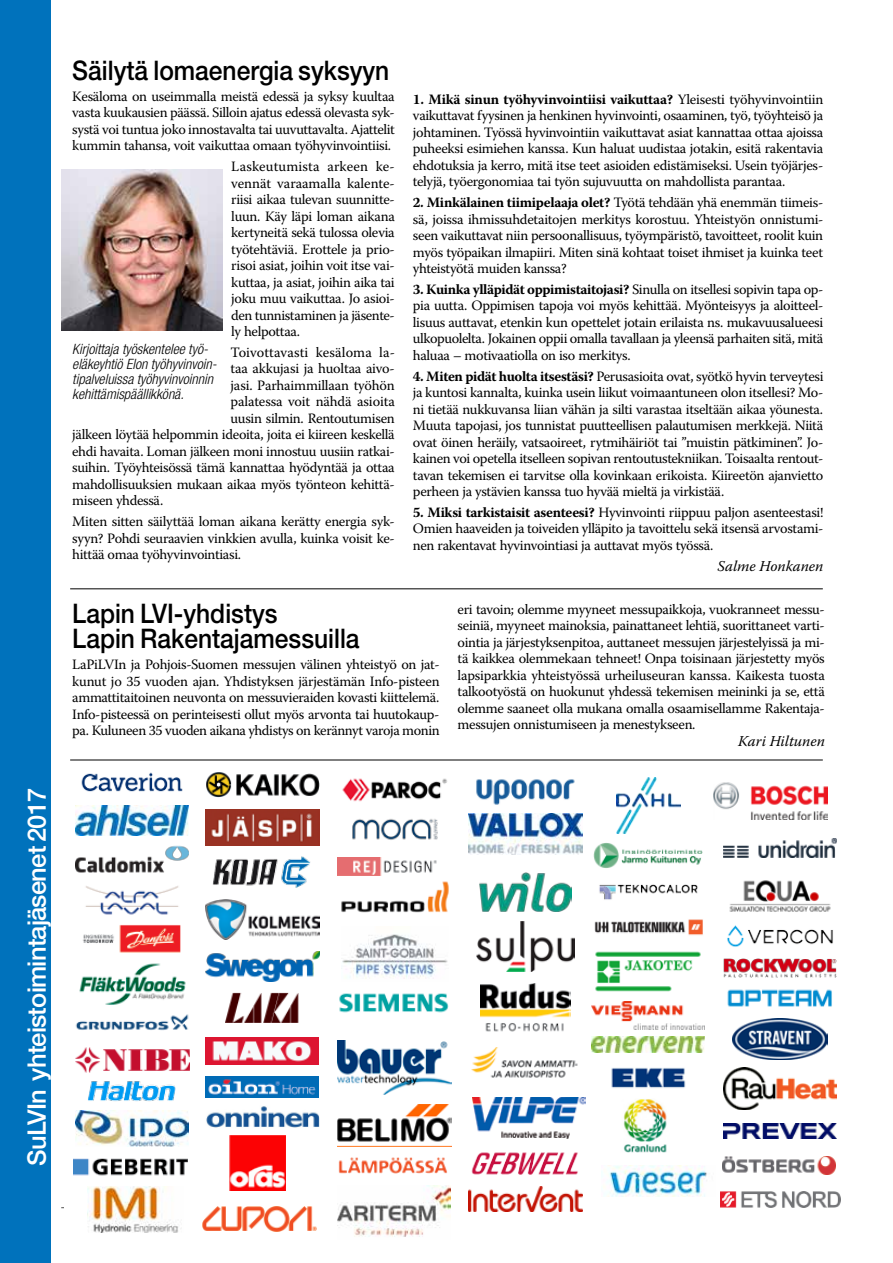
<style>
.page{position:relative;width:893px;height:1263px;background:#fff}
.page>*{position:absolute;margin:0;border:0;box-sizing:border-box;transform-origin:0 0}
.t1{font:500 27px/25.5px "Helvetica Neue LT Std";color:#000;scale:.91 1}
.t2{font:500 25.5px "Helvetica Neue LT Std";letter-spacing:-.03em;color:#fff}
.t3{font:italic 15px "Warnock Pro";color:#000}
.t4{font:14.25px/16.5px "Warnock Pro";letter-spacing:-.025em;color:#000;text-align:justify}
.t5{font:italic 300 condensed 14.25px/15px "Helvetica Neue LT Std";color:#000}
.t6{font:14.25px "Warnock Pro";letter-spacing:.005em;color:#000}
.s1{font-weight:700}
</style>
<div class="page">
<div style="left:0;top:0;width:51px;height:1263px;background:#0072bc"></div>
<hr style="left:61px;top:1207px;width:831px;height:1px;background:#000">
<div style="left:64px;top:738px;width:829px;height:514px;background:#fff"></div>
<div style="left:46px;top:581px;width:775px;height:36px;background:#fff"></div>
<hr style="left:70px;top:589px;width:753px;height:1px;background:#000">
<div style="left:46px;top:752px;width:775px;height:36px;background:#fff"></div>
<hr style="left:70px;top:760px;width:753px;height:1px;background:#000">
<img style="left:61px;top:169px;width:162px;height:162px">
<img style="left:81px;top:772px;width:102px;height:20px">
<img style="left:76px;top:805px;width:113px;height:30px">
<img style="left:76px;top:845px;width:113px;height:28px">
<img style="left:85px;top:886px;width:94px;height:29px">
<img style="left:83px;top:925px;width:98px;height:28px">
<img style="left:79px;top:963px;width:107px;height:42px">
<img style="left:75px;top:1014px;width:114px;height:17px">
<img style="left:75px;top:1048px;width:114px;height:25px">
<img style="left:88px;top:1081px;width:88px;height:20px">
<img style="left:76px;top:1110px;width:113px;height:36px">
<img style="left:74px;top:1158px;width:113px;height:18px">
<img style="left:87px;top:1186px;width:91px;height:46px">
<img style="left:206px;top:772px;width:113px;height:25px">
<img style="left:205px;top:810px;width:114px;height:35px">
<img style="left:212px;top:856px;width:99px;height:32px">
<img style="left:205px;top:900px;width:114px;height:40px">
<img style="left:205px;top:951px;width:114px;height:30px">
<img style="left:225px;top:992px;width:74px;height:31px">
<img style="left:206px;top:1038px;width:113px;height:26px">
<img style="left:206px;top:1076px;width:113px;height:21px">
<img style="left:206px;top:1106px;width:113px;height:22px">
<img style="left:230px;top:1135px;width:55px;height:56px">
<img style="left:202px;top:1206px;width:114px;height:25px">
<img style="left:342px;top:778px;width:105px;height:24px">
<img style="left:352px;top:819px;width:86px;height:21px">
<img style="left:338px;top:858px;width:99px;height:17px">
<img style="left:341px;top:881px;width:108px;height:32px">
<img style="left:342px;top:934px;width:106px;height:45px">
<img style="left:339px;top:993px;width:110px;height:20px">
<img style="left:338px;top:1040px;width:113px;height:55px">
<img style="left:338px;top:1105px;width:113px;height:41px">
<img style="left:338px;top:1157px;width:109px;height:17px">
<img style="left:337px;top:1185px;width:114px;height:52px">
<img style="left:476px;top:779px;width:99px;height:26px">
<img style="left:468px;top:813px;width:114px;height:42px">
<img style="left:480px;top:872px;width:91px;height:39px">
<img style="left:476px;top:922px;width:99px;height:50px">
<img style="left:480px;top:984px;width:91px;height:48px">
<img style="left:471px;top:1047px;width:107px;height:31px">
<img style="left:472px;top:1097px;width:114px;height:41px">
<img style="left:471px;top:1152px;width:107px;height:23px">
<img style="left:469px;top:1187px;width:114px;height:24px">
<img style="left:616px;top:778px;width:64px;height:56px">
<img style="left:593px;top:843px;width:110px;height:25px">
<img style="left:599px;top:884px;width:99px;height:16px">
<img style="left:594px;top:919px;width:109px;height:17px">
<img style="left:595px;top:951px;width:106px;height:41px">
<img style="left:592px;top:1002px;width:113px;height:27px">
<img style="left:611px;top:1068px;width:75px;height:20px">
<img style="left:592px;top:1037px;width:113px;height:15px">
<img style="left:623px;top:1099px;width:44px;height:53px">
<img style="left:713px;top:782px;width:114px;height:37px">
<img style="left:723px;top:838px;width:114px;height:19px">
<img style="left:729px;top:880px;width:102px;height:32px">
<img style="left:601px;top:1166px;width:106px;height:30px">
<img style="left:727px;top:925px;width:106px;height:22px">
<img style="left:723px;top:958px;width:114px;height:20px">
<img style="left:727px;top:989px;width:105px;height:18px">
<img style="left:732px;top:1018px;width:96px;height:42px">
<img style="left:723px;top:1067px;width:113px;height:42px">
<img style="left:723px;top:1123px;width:114px;height:15px">
<img style="left:722px;top:1157px;width:114px;height:17px">
<img style="left:720px;top:1191px;width:120px;height:17px">
<h2 class="t2" style="left:22px;top:1166px;width:380px;rotate:-90deg">SuLVIn yhteistoimintajäsenet 2017</h2>
<h1 class="t1" style="left:72px;top:57px;width:350px">Säilytä lomaenergia syksyyn</h1>
<p class="t4" style="left:72px;top:88px;width:324px">Kesäloma on useimmalla meistä edessä ja syksy kuultaa vasta kuukausien päässä. Silloin ajatus edessä olevasta syk&shy;systä voi tuntua joko innostavalta tai uuvuttavalta. Ajattelit kummin tahansa, voit vaikuttaa omaan työhyvinvointiisi.</p>
<p class="t4" style="left:231px;top:158px;width:165px">Laskeutumista arkeen ke&shy;vennät varaamalla kalente&shy;riisi aikaa tulevan suunnitte&shy;luun. Käy läpi loman aikana kertyneitä sekä tulossa olevia työtehtäviä. Erottele ja prio&shy;risoi asiat, joihin voit itse vai&shy;kuttaa, ja asiat, joihin aika tai joku muu vaikuttaa. Jo asioi&shy;den tunnistaminen ja jäsente&shy;ly helpottaa.</p>
<p class="t6" style="left:231px;top:344px;width:166px">Toivottavasti kesäloma la-</p>
<p class="t4" style="left:231px;top:360px;width:166px">taa akkujasi ja huoltaa aivo-</p>
<p class="t4" style="left:231px;top:377px;width:166px">jasi. Parhaimmillaan työhön</p>
<p class="t4" style="left:231px;top:393px;width:166px">palatessa voit nähdä asioita</p>
<p class="t4" style="left:231px;top:410px;width:166px">uusin silmin. Rentoutumisen</p>
<p class="t4" style="left:72px;top:426px;width:324px">jälkeen löytää helpommin ideoita, joita ei kiireen keskellä</p>
<p class="t4" style="left:72px;top:443px;width:324px">ehdi havaita. Loman jälkeen moni innostuu uusiin ratkai-</p>
<p class="t4" style="left:72px;top:459px;width:324px">suihin. Työyhteisössä tämä kannattaa hyödyntää ja ottaa</p>
<p class="t4" style="left:72px;top:476px;width:324px">mahdollisuuksien mukaan aikaa myös työnteon kehittä-</p>
<p class="t4" style="left:72px;top:492px;width:93px">miseen yhdessä.</p>
<p class="t4" style="left:72px;top:513px;width:324px">Miten sitten säilyttää loman aikana kerätty energia syk&shy;syyn? Pohdi seuraavien vinkkien avulla, kuinka voisit ke&shy;hittää omaa työhyvinvointiasi.</p>
<p class="t5" style="left:72px;top:342px;width:146px">Kirjoittaja työskentelee työ&shy;eläkeyhtiö Elon työhyvinvoin&shy;tipalveluissa työhyvinvoinnin kehittämispäällikkönä.</p>
<p class="t4" style="left:413px;top:91px;width:412px"><span class="s1">1. Mikä sinun työhyvinvointiisi vaikuttaa?</span> Yleisesti työhyvinvointiin vaikuttavat fyysinen ja henkinen hyvinvointi, osaaminen, työ, työyhteisö ja johtaminen. Työssä hyvinvointiin vaikuttavat asiat kannattaa ottaa ajoissa puheeksi esimiehen kanssa. Kun haluat uudistaa jotakin, esitä rakentavia ehdotuksia ja kerro, mitä itse teet asioiden edistämiseksi. Usein työjärjes&shy;telyjä, työergonomiaa tai työn sujuvuutta on mahdollista parantaa.</p>
<p class="t4" style="left:413px;top:194px;width:412px"><span class="s1">2. Minkälainen tiimipelaaja olet?</span> Työtä tehdään yhä enemmän tiimeis&shy;sä, joissa ihmissuhdetaitojen merkitys korostuu. Yhteistyön onnistumi&shy;seen vaikuttavat niin persoonallisuus, työympäristö, tavoitteet, roolit kuin myös työpaikan ilmapiiri. Miten sinä kohtaat toiset ihmiset ja kuinka teet yhteistyötä muiden kanssa?</p>
<p class="t4" style="left:413px;top:281px;width:412px"><span class="s1">3. Kuinka ylläpidät oppimistaitojasi?</span> Sinulla on itsellesi sopivin tapa op&shy;pia uutta. Oppimisen tapoja voi myös kehittää. Myönteisyys ja aloitteel&shy;lisuus auttavat, etenkin kun opettelet jotain erilaista ns. mukavuusalueesi ulkopuolelta. Jokainen oppii omalla tavallaan ja yleensä parhaiten sitä, mitä haluaa – motivaatiolla on iso merkitys.</p>
<p class="t4" style="left:413px;top:367px;width:412px"><span class="s1">4. Miten pidät huolta itsestäsi?</span> Perusasioita ovat, syötkö hyvin terveytesi ja kuntosi kannalta, kuinka usein liikut voimaantuneen olon itsellesi? Mo&shy;ni tietää nukkuvansa liian vähän ja silti varastaa itseltään aikaa yöunesta.<br>Muuta tapojasi, jos tunnistat puutteellisen palautumisen merkkejä. Niitä ovat öinen heräily, vatsaoireet, rytmihäiriöt tai ”muistin pätkiminen”. Jo&shy;kainen voi opetella itselleen sopivan rentoutustekniikan. Toisaalta rentout&shy;tavan tekemisen ei tarvitse olla kovinkaan erikoista. Kiireetön ajanvietto perheen ja ystävien kanssa tuo hyvää mieltä ja virkistää.</p>
<p class="t4" style="left:413px;top:504px;width:412px"><span class="s1">5. Miksi tarkistaisit asenteesi?</span> Hyvinvointi riippuu paljon asenteestasi!<br>Omien haaveiden ja toiveiden ylläpito ja tavoittelu sekä itsensä arvostami&shy;nen rakentavat hyvinvointiasi ja auttavat myös työssä.</p>
<p class="t3" style="left:718px;top:557px;width:107px">Salme Honkanen</p>
<h1 class="t1" style="left:72px;top:600px;width:317px">Lapin LVI-yhdistys<br>Lapin Rakentajamessuilla</h1>
<p class="t4" style="left:72px;top:656px;width:369px">LaPiLVIn ja Pohjois-Suomen messujen välinen yhteistyö on jat&shy;kunut jo 35 vuoden ajan. Yhdistyksen järjestämän Info-pisteen ammattitaitoinen neuvonta on messuvieraiden kovasti kiittelemä.<br>Info-pisteessä on perinteisesti ollut myös arvonta tai huutokaup&shy;pa. Kuluneen 35 vuoden aikana yhdistys on kerännyt varoja monin</p>
<p class="t4" style="left:458px;top:601px;width:369px">eri tavoin; olemme myyneet messupaikkoja, vuokranneet messu&shy;seiniä, myyneet mainoksia, painattaneet lehtiä, suorittaneet varti&shy;ointia ja järjestyksenpitoa, auttaneet messujen järjestelyissä ja mi&shy;tä kaikkea olemmekaan tehneet! Onpa toisinaan järjestetty myös lapsiparkkia yhteistyössä urheiluseuran kanssa. Kaikesta tuosta talkootyöstä on huokunut yhdessä tekemisen meininki ja se, että olemme saaneet olla mukana omalla osaamisellamme Rakentaja&shy;messujen onnistumiseen ja menestykseen.</p>
<p class="t3" style="left:738px;top:732px;width:88px">Kari Hiltunen</p>
</div>
